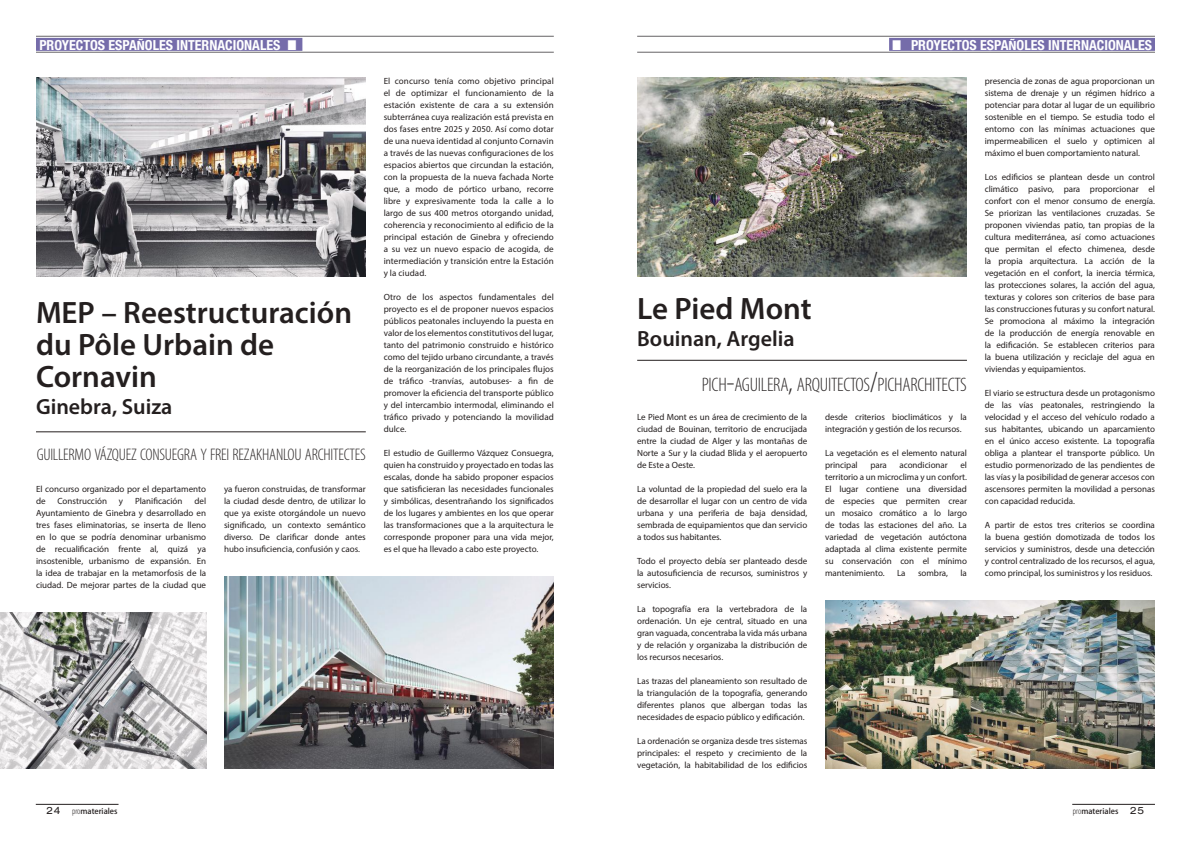
<style>
.page{position:relative;width:1191px;height:842px;background:#fff}
.page>*{position:absolute;margin:0;border:0;box-sizing:border-box;transform-origin:0 0}
.t1{font:600 31px/32px "Myriad Pro";color:#241f1f}
.t2{font:600 22px "Myriad Pro";color:#241f1f}
.t3{font:300 condensed 19.6px "Myriad Pro";letter-spacing:-.015em;color:#302c2c}
.t4{font:300 condensed 16.8px "Myriad Pro";letter-spacing:-.015em;color:#302c2c}
.t5{font:700 condensed 13.9px "Helvetica Neue";color:#fff}
.t6{font:9px/12px "Myriad Pro";letter-spacing:-.005em;color:#241f1f;text-align:justify}
.t7{font:500 7.8px "Koz Go Std";color:#241f1f}
.s1{font-size:12.6px}
.s2{font-family:"Arial Narrow";font-weight:400;font-stretch:normal;font-size:21px}
.s3{font-size:14px;color:#756caa}
.s4{font-size:28px}
.s5{font-family:"Helvetica Neue";font-weight:400;font-stretch:expanded;font-size:10px}
.s6{font-family:"Myriad Pro";font-weight:300;font-stretch:condensed;font-size:9.1px}
</style>
<div class="page">
<div style="left:36px;top:38px;width:266px;height:13px;background:#756caa"></div>
<div style="left:889px;top:38px;width:266px;height:13px;background:#756caa"></div>
<hr style="left:36px;top:52px;width:518px;height:1px;background:#656365">
<hr style="left:637px;top:52px;width:518px;height:1px;background:#656365">
<hr style="left:36px;top:36px;width:518px;height:1px;background:#656365">
<hr style="left:637px;top:36px;width:518px;height:1px;background:#656365">
<hr style="left:1072px;top:804px;width:83px;height:1px;background:#241f1f">
<hr style="left:36px;top:804px;width:82px;height:1px;background:#241f1f">
<img style="left:36px;top:78px;width:330px;height:198px">
<img style="left:224px;top:576px;width:330px;height:192px">
<hr style="left:36px;top:432px;width:330px;height:1px;background:#241f1f">
<img style="left:0;top:612px;width:206px;height:156px">
<img style="left:637px;top:78px;width:330px;height:198px">
<hr style="left:637px;top:360px;width:330px;height:1px;background:#241f1f">
<img style="left:825px;top:600px;width:330px;height:168px">
<h3 class="t5" style="left:39px;top:36px;width:261px">PROYECTOS ESPA<span class="s1">Ñ</span>OLES INTERNACIONALES <span class="s2">■</span></h3>
<h3 class="t5" style="left:893px;top:36px;width:264px"><span class="s2">■</span> PROYECTOS ESPA<span class="s1">Ñ</span>OLES INTERNACIONALES<span class="s3">.</span></h3>
<h1 class="t1" style="left:36px;top:296px;width:317px">MEP – Reestructuración du Pôle Urbain de<br>Cornavin</h1>
<h2 class="t2" style="left:36px;top:393px;width:138px">Ginebra, Suiza</h2>
<h3 class="t4" style="left:37px;top:445px;width:331px">GUILLERMO VÁZQUEZ CONSUEGRA Y FREI REZAKHANLOU ARCHITECTES</h3>
<p class="t6" style="left:36px;top:483px;width:172px">El concurso organizado por el departamento de</p>
<p class="t6" style="left:57px;top:495px;width:51px">Construcción</p>
<p class="t6" style="left:119px;top:495px;width:6px">y</p>
<p class="t6" style="left:135px;top:495px;width:49px">Planificación</p>
<p class="t6" style="left:36px;top:495px;width:172px;text-indent:158px">del Ayuntamiento de Ginebra y desarrollado en tres fases eliminatorias, se inserta de lleno en lo que se podría denominar urbanismo de recualificación frente al, quizá ya insostenible, urbanismo de expansión. En la idea de trabajar en la metamorfosis de la ciudad. De mejorar partes de la ciudad que</p>
<p class="t6" style="left:224px;top:483px;width:143px">ya fueron construidas, de transformar la ciudad desde dentro, de utilizar lo que ya existe otorgándole un nuevo significado, un contexto semántico diverso. De clarificar donde antes hubo insuficiencia, confusión y caos.</p>
<p class="t6" style="left:384px;top:75px;width:172px">El concurso tenía como objetivo principal el de optimizar el funcionamiento de la estación existente de cara a su extensión subterránea cuya realización está prevista en dos fases entre 2025 y 2050. Así como dotar de una nueva identidad al conjunto Cornavin a través de las nuevas configuraciones de los espacios abiertos que circundan la estación, con la propuesta de la nueva fachada Norte que, a modo de pórtico urbano, recorre libre y expresivamente toda la calle a lo largo de sus 400 metros otorgando unidad, coherencia y reconocimiento al edificio de la principal estación de Ginebra y ofreciendo a su vez un nuevo espacio de acogida, de intermediación y transición entre la Estación y la ciudad.</p>
<p class="t6" style="left:384px;top:291px;width:172px">Otro de los aspectos fundamentales del proyecto es el de proponer nuevos espacios públicos peatonales incluyendo la puesta en valor de los elementos constitutivos del lugar, tanto del patrimonio construido e histórico como del tejido urbano circundante, a través de la reorganización de los principales flujos de tráfico -tranvías, autobuses- a fin de promover la eficiencia del transporte público y del intercambio intermodal, eliminando el tráfico privado y potenciando la movilidad dulce.</p>
<p class="t6" style="left:384px;top:447px;width:172px">El estudio de Guillermo Vázquez Consuegra, quien ha construido y proyectado en todas las escalas, donde ha sabido proponer espacios que satisficieran las necesidades funcionales y simbólicas, desentrañando los significados de los lugares y ambientes en los que operar las transformaciones que a la arquitectura le corresponde proponer para una vida mejor, es el que ha llevado a cabo este proyecto.</p>
<h1 class="t1" style="left:637px;top:292px;width:176px">Le Pied Mont</h1>
<h2 class="t2" style="left:637px;top:324px;width:159px">Bouinan, Argelia</h2>
<h3 class="t3" style="left:701px;top:374px;width:267px">PICH<span class="s4">-</span>AGUILERA<span class="s4">,</span> ARQUITECTOS<span class="s4">/</span>PICHARCHITECTS</h3>
<p class="t6" style="left:637px;top:411px;width:172px">Le Pied Mont es un área de crecimiento de la ciudad de Bouinan, territorio de encrucijada entre la ciudad de Alger y las montañas de Norte a Sur y la ciudad Blida y el aeropuerto de Este a Oeste.</p>
<p class="t6" style="left:637px;top:483px;width:172px">La voluntad de la propiedad del suelo era la de desarrollar el lugar con un centro de vida urbana y una periferia de baja densidad, sembrada de equipamientos que dan servicio a todos sus habitantes.</p>
<p class="t6" style="left:637px;top:555px;width:172px">Todo el proyecto debía ser planteado desde la autosuficiencia de recursos, suministros y servicios.</p>
<p class="t6" style="left:637px;top:603px;width:172px">La topografía era la vertebradora de la ordenación. Un eje central, situado en una gran vaguada, concentraba la vida más urbana y de relación y organizaba la distribución de los recursos necesarios.</p>
<p class="t6" style="left:637px;top:675px;width:172px">Las trazas del planeamiento son resultado de la triangulación de la topografía, generando diferentes planos que albergan todas las necesidades de espacio público y edificación.</p>
<p class="t6" style="left:637px;top:735px;width:172px">La ordenación se organiza desde tres sistemas principales: el respeto y crecimiento de la vegetación, la habitabilidad de los edificios</p>
<p class="t6" style="left:825px;top:411px;width:143px">desde criterios bioclimáticos y la integración y gestión de los recursos.</p>
<p class="t6" style="left:825px;top:447px;width:143px">La vegetación es el elemento natural principal</p>
<p class="t6" style="left:825px;top:459px;width:143px;text-indent:135px">el territorio a un microclima y un confort.<br>El lugar contiene una diversidad de especies que permiten crear un mosaico cromático a lo largo de todas las estaciones del año. La variedad de vegetación autóctona adaptada al clima existente permite su conservación con el mínimo mantenimiento.</p>
<p class="t6" style="left:870px;top:459px;width:18px">para</p>
<p class="t6" style="left:899px;top:459px;width:50px">acondicionar</p>
<p class="t6" style="left:897px;top:567px;width:10px">La</p>
<p class="t6" style="left:918px;top:567px;width:31px">sombra,</p>
<p class="t6" style="left:960px;top:567px;width:8px">la</p>
<p class="t6" style="left:984px;top:75px;width:172px">presencia de zonas de agua proporcionan un sistema de drenaje y un régimen hídrico a potenciar para dotar al lugar de un equilibrio sostenible en el tiempo. Se estudia todo el entorno con las mínimas actuaciones que impermeabilicen el suelo y optimicen al máximo el buen comportamiento natural.</p>
<p class="t6" style="left:984px;top:171px;width:172px">Los edificios se plantean desde un control climático pasivo, para proporcionar el confort con el menor consumo de energía.<br>Se priorizan las ventilaciones cruzadas. Se proponen viviendas patio, tan propias de la cultura mediterránea, así como actuaciones que permitan el efecto chimenea, desde la propia arquitectura. La acción de la vegetación en el confort, la inercia térmica, las protecciones solares, la acción del agua, texturas y colores son criterios de base para las construcciones futuras y su confort natural.<br>Se promociona al máximo la integración de la producción de energía renovable en la edificación. Se establecen criterios para la buena utilización y reciclaje del agua en viviendas y equipamientos.</p>
<p class="t6" style="left:984px;top:387px;width:172px">El viario se estructura desde un protagonismo de las vías peatonales, restringiendo la velocidad y el acceso del vehículo rodado a sus habitantes, ubicando un aparcamiento en el único acceso existente. La topografía obliga a plantear el transporte público. Un estudio pormenorizado de las pendientes de las vías y la posibilidad de generar accesos con ascensores permiten la movilidad a personas con capacidad reducida.</p>
<p class="t6" style="left:984px;top:519px;width:172px">A partir de estos tres criterios se coordina la buena gestión domotizada de todos los servicios y suministros, desde una detección y control centralizado de los recursos, el agua, como principal, los suministros y los residuos.</p>
<p class="t7" style="left:47px;top:806px;width:72px"><span class="s5">24</span> <span class="s6">pro</span>materiales</p>
<p class="t7" style="left:1073px;top:806px;width:73px"><span class="s6">pro</span>materiales <span class="s5">25</span></p>
</div>
